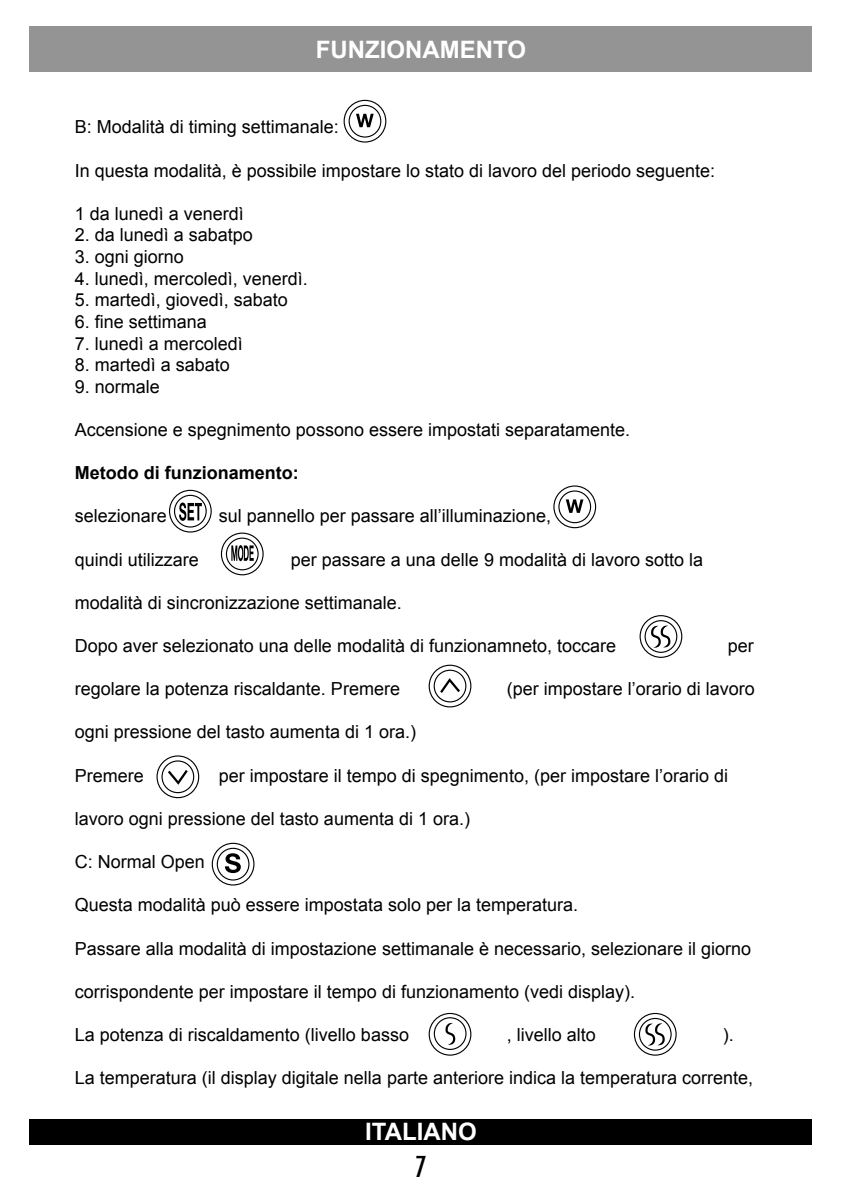
<style>
.page{position:relative;width:842px;height:1191px;background:#fff}
.page>*{position:absolute;margin:0;border:0;box-sizing:border-box;transform-origin:0 0}
.t1{font:500 condensed 28px "Futura";color:#000}
.t2{font:700 24px "Arial";color:#fff}
.t3{font:18px "Arial";color:#000}
.t4{font:700 18px "Arial";color:#000}
</style>
<div class="page">
<div style="left:30px;top:1119px;width:782px;height:25px;background:#000"></div>
<svg style="left:169px;top:490px;width:43px;height:42px"></svg>
<svg style="left:221px;top:532px;width:43px;height:43px"></svg>
<svg style="left:344px;top:100px;width:42px;height:43px"></svg>
<svg style="left:553px;top:485px;width:43px;height:43px"></svg>
<svg style="left:639px;top:615px;width:43px;height:43px"></svg>
<svg style="left:429px;top:664px;width:43px;height:43px"></svg>
<svg style="left:156px;top:755px;width:43px;height:43px"></svg>
<svg style="left:212px;top:842px;width:42px;height:43px"></svg>
<svg style="left:429px;top:1013px;width:42px;height:42px"></svg>
<svg style="left:634px;top:1013px;width:43px;height:42px"></svg>
<div style="left:30px;top:27px;width:782px;height:45px;background:#949494"></div>
<p class="t2" style="left:316px;top:34px;width:212px">FUNZIONAMENTO</p>
<p class="t3" style="left:75px;top:115px;width:266px">B: Modalità di timing settimanale:</p>
<p class="t3" style="left:75px;top:158px;width:642px">In questa modalità, è possibile impostare lo stato di lavoro del periodo seguente:</p>
<p class="t3" style="left:75px;top:202px;width:171px">1 da lunedì a venerdì</p>
<p class="t3" style="left:75px;top:223px;width:180px">2. da lunedì a sabatpo</p>
<p class="t3" style="left:75px;top:245px;width:111px">3. ogni giorno</p>
<p class="t3" style="left:75px;top:266px;width:235px">4. lunedì, mercoledì, venerdì.</p>
<p class="t3" style="left:75px;top:288px;width:215px">5. martedì, giovedì, sabato</p>
<p class="t3" style="left:75px;top:310px;width:134px">6. fine settimana</p>
<p class="t3" style="left:75px;top:331px;width:170px">7. lunedì a mercoledì</p>
<p class="t3" style="left:75px;top:353px;width:157px">8. martedì a sabato</p>
<p class="t3" style="left:75px;top:374px;width:87px">9. normale</p>
<p class="t3" style="left:75px;top:418px;width:557px">Accensione e spegnimento possono essere impostati separatamente.</p>
<p class="t4" style="left:75px;top:461px;width:225px">Metodo di funzionamento:</p>
<p class="t3" style="left:75px;top:504px;width:94px">selezionare</p>
<p class="t3" style="left:219px;top:504px;width:334px">sul pannello per passare all’illuminazione,</p>
<p class="t3" style="left:75px;top:547px;width:126px">quindi utilizzare</p>
<p class="t3" style="left:291px;top:547px;width:414px">per passare a una delle 9 modalità di lavoro sotto la</p>
<p class="t3" style="left:75px;top:590px;width:329px">modalità di sincronizzazione settimanale.</p>
<p class="t3" style="left:75px;top:634px;width:543px">Dopo aver selezionato una delle modalità di funzionamneto, toccare</p>
<p class="t3" style="left:728px;top:634px;width:28px">per</p>
<p class="t3" style="left:75px;top:677px;width:327px">regolare la potenza riscaldante. Premere</p>
<p class="t3" style="left:507px;top:677px;width:250px">(per impostare l’orario di lavoro</p>
<p class="t3" style="left:75px;top:720px;width:343px">ogni pressione del tasto aumenta di 1 ora.)</p>
<p class="t3" style="left:75px;top:763px;width:71px">Premere</p>
<p class="t3" style="left:219px;top:763px;width:511px">per impostare il tempo di spegnimento, (per impostare l’orario di</p>
<p class="t3" style="left:75px;top:806px;width:397px">lavoro ogni pressione del tasto aumenta di 1 ora.)</p>
<p class="t3" style="left:75px;top:850px;width:132px">C: Normal Open</p>
<p class="t3" style="left:75px;top:893px;width:505px">Questa modalità può essere impostata solo per la temperatura.</p>
<p class="t3" style="left:75px;top:936px;width:678px">Passare alla modalità di impostazione settimanale è necessario, selezionare il giorno</p>
<p class="t3" style="left:75px;top:979px;width:562px">corrispondente per impostare il tempo di funzionamento (vedi display).</p>
<p class="t3" style="left:75px;top:1022px;width:336px">La potenza di riscaldamento (livello basso</p>
<p class="t3" style="left:507px;top:1022px;width:91px">, livello alto</p>
<p class="t3" style="left:723px;top:1022px;width:12px">).</p>
<p class="t3" style="left:75px;top:1066px;width:680px">La temperatura (il display digitale nella parte anteriore indica la temperatura corrente,</p>
<h2 class="t2" style="left:365px;top:1116px;width:113px">ITALIANO</h2>
<h1 class="t1" style="left:415px;top:1148px;width:13px">7</h1>
</div>
